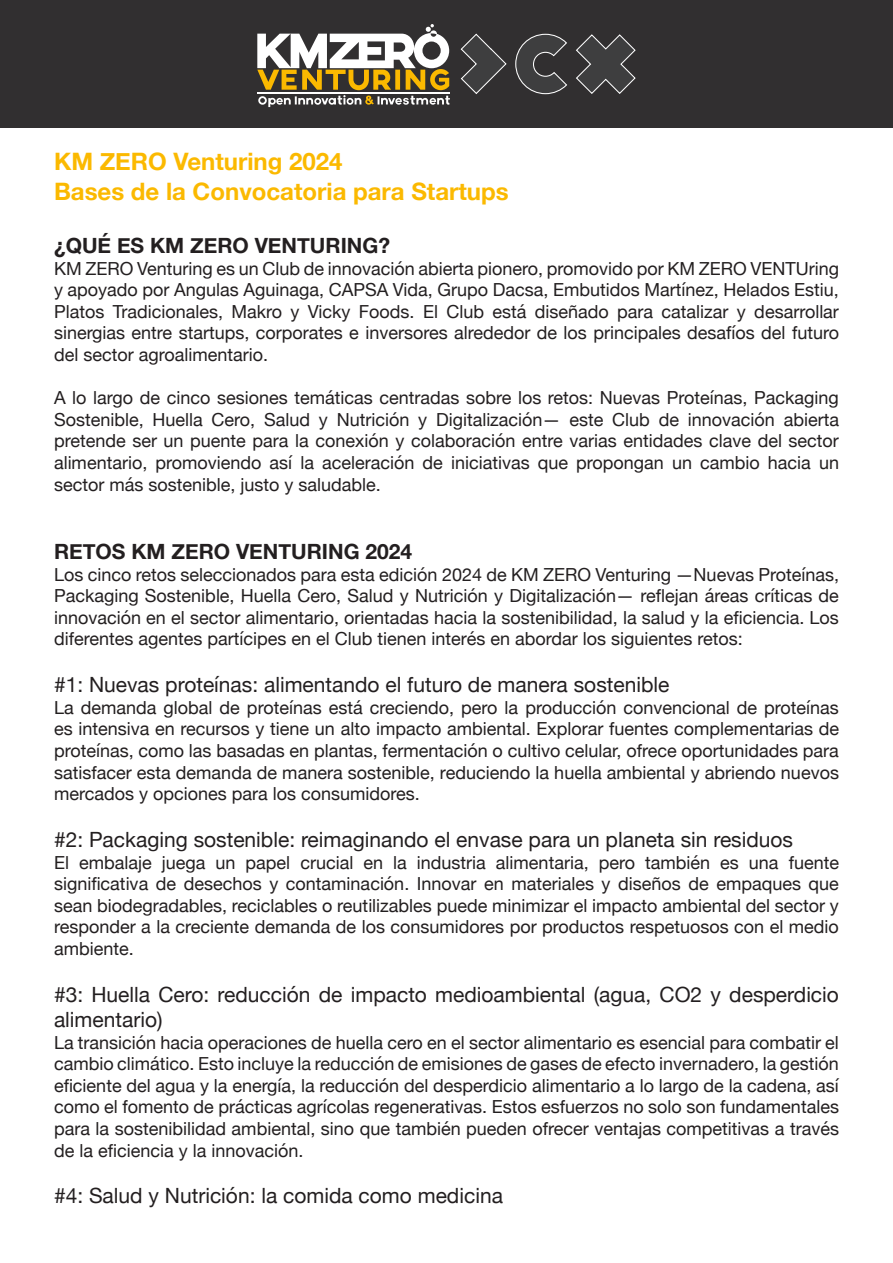
<style>
.page{position:relative;width:893px;height:1263px;background:#fff}
.page>*{position:absolute;margin:0;border:0;box-sizing:border-box;transform-origin:0 0}
.heading_2{font:700 24px "Helvetica Neue";color:#fbb900}
.t1{font:21px/25.2px "Helvetica Neue";color:#231f20}
.t2{font:700 21px "Helvetica Neue";color:#231f20}
.t3{font:18px/21.6px "Helvetica Neue";color:#231f20;text-align:justify}
</style>
<div class="page">
<div style="left:0;top:0;width:893px;height:128px;background:#312f30"></div>
<svg style="left:460px;top:33px;width:47px;height:61px"></svg>
<svg style="left:576px;top:34px;width:60px;height:60px"></svg>
<svg style="left:515px;top:33px;width:52px;height:62px"></svg>
<svg style="left:257px;top:24px;width:193px;height:83px"></svg>
<p class="heading_2" style="left:54px;top:143px;width:290px">KM ZERO Venturing 2024</p>
<p class="heading_2" style="left:54px;top:173px;width:456px">Bases de la Convocatoria para Startups</p>
<p class="t2" style="left:54px;top:229px;width:338px">¿QUÉ ES KM ZERO VENTURING?</p>
<p class="t3" style="left:54px;top:258px;width:786px">KM ZERO Venturing es un Club de innovación abierta pionero, promovido por KM ZERO VENTUring y apoyado por Angulas Aguinaga, CAPSA Vida, Grupo Dacsa, Embutidos Martínez, Helados Estiu, Platos Tradicionales, Makro y Vicky Foods. El Club está diseñado para catalizar y desarrollar sinergias entre startups, corporates e inversores alrededor de los principales desafíos del futuro del sector agroalimentario.</p>
<p class="t3" style="left:54px;top:388px;width:786px">A lo largo de cinco sesiones temáticas centradas sobre los retos: Nuevas Proteínas, Packaging Sostenible, Huella Cero, Salud y Nutrición y Digitalización— este Club de innovación abierta pretende ser un puente para la conexión y colaboración entre varias entidades clave del sector alimentario, promoviendo así la aceleración de iniciativas que propongan un cambio hacia un sector más sostenible, justo y saludable.</p>
<p class="t2" style="left:54px;top:535px;width:360px">RETOS KM ZERO VENTURING 2024</p>
<p class="t3" style="left:54px;top:564px;width:786px">Los cinco retos seleccionados para esta edición 2024 de KM ZERO Venturing —Nuevas Proteínas, Packaging Sostenible, Huella Cero, Salud y Nutrición y Digitalización— reflejan áreas críticas de innovación en el sector alimentario, orientadas hacia la sostenibilidad, la salud y la eficiencia. Los diferentes agentes partícipes en el Club tienen interés en abordar los siguientes retos:</p>
<p class="t1" style="left:54px;top:673px;width:617px">#1: Nuevas proteínas: alimentando el futuro de manera sostenible</p>
<p class="t3" style="left:54px;top:698px;width:786px">La demanda global de proteínas está creciendo, pero la producción convencional de proteínas es intensiva en recursos y tiene un alto impacto ambiental. Explorar fuentes complementarias de proteínas, como las basadas en plantas, fermentación o cultivo celular, ofrece oportunidades para satisfacer esta demanda de manera sostenible, reduciendo la huella ambiental y abriendo nuevos mercados y opciones para los consumidores.</p>
<p class="t1" style="left:54px;top:828px;width:741px">#2: Packaging sostenible: reimaginando el envase para un planeta sin residuos</p>
<p class="t3" style="left:54px;top:852px;width:786px">El embalaje juega un papel crucial en la industria alimentaria, pero también es una fuente significativa de desechos y contaminación. Innovar en materiales y diseños de empaques que sean biodegradables, reciclables o reutilizables puede minimizar el impacto ambiental del sector y responder a la creciente demanda de los consumidores por productos respetuosos con el medio ambiente.</p>
<p class="t1" style="left:54px;top:983px;width:786px">#3: Huella Cero: reducción de impacto medioambiental (agua, CO2 y desperdicio alimentario)</p>
<p class="t3" style="left:54px;top:1032px;width:786px">La transición hacia operaciones de huella cero en el sector alimentario es esencial para combatir el cambio climático. Esto incluye la reducción de emisiones de gases de efecto invernadero, la gestión eficiente del agua y la energía, la reducción del desperdicio alimentario a lo largo de la cadena, así como el fomento de prácticas agrícolas regenerativas. Estos esfuerzos no solo son fundamentales para la sostenibilidad ambiental, sino que también pueden ofrecer ventajas competitivas a través de la eficiencia y la innovación.</p>
<p class="t1" style="left:54px;top:1184px;width:450px">#4: Salud y Nutrición: la comida como medicina</p>
</div>
